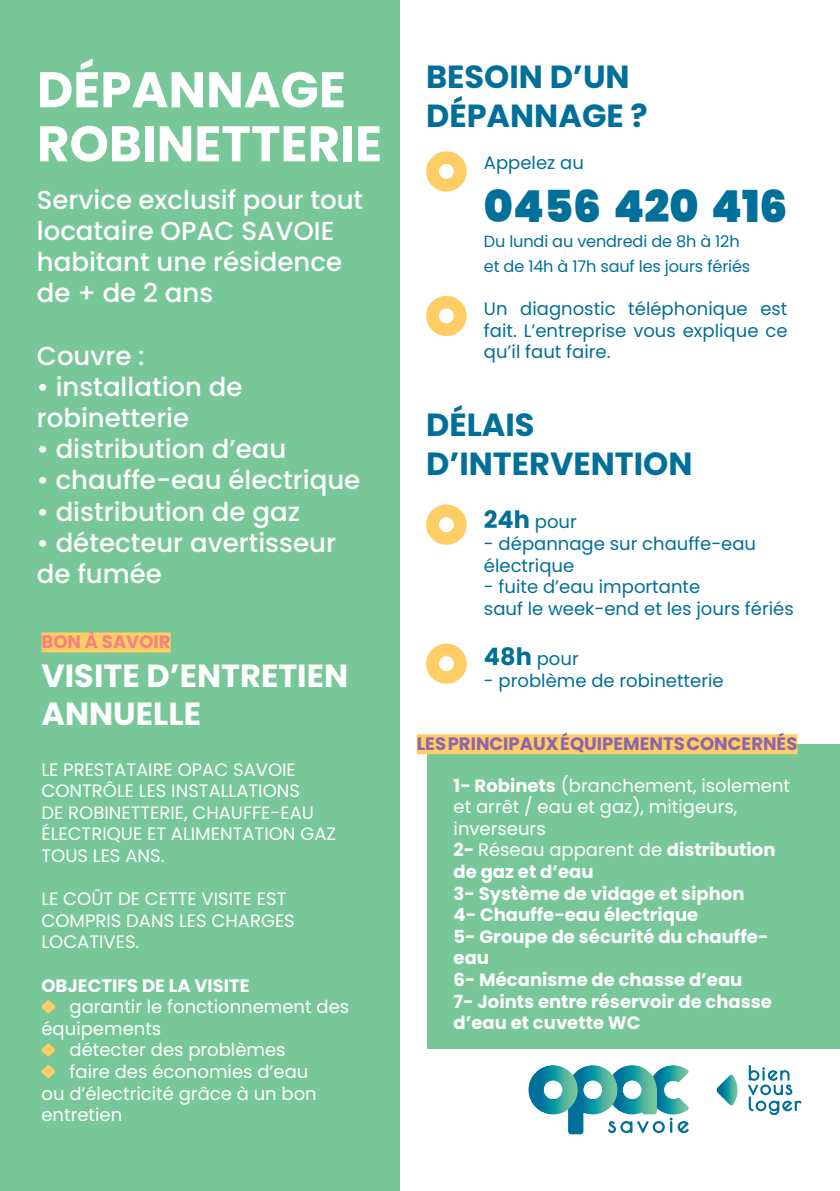
<style>
.page{position:relative;width:840px;height:1191px;background:#fff}
.page>*{position:absolute;margin:0;border:0;box-sizing:border-box;transform-origin:0 0}
.t1{font:700 50px/54px "Poppins";color:#fff}
.t2{font:900 44px "Poppins";color:#006f9a}
.t3{font:700 32px/38.4px "Poppins";color:#006f9a}
.t4{font:700 32px/38.4px "Poppins";color:#fff}
.t5{font:500 26px/31.2px "Poppins";color:#fff}
.t6{font:700 18px/21.6px "Poppins";color:#fff}
.t7{font:18px/21.6px "Poppins";color:#fff}
.t8{font:18px/21.6px "Poppins";color:#006f9a}
.t9{font:700 18px "Poppins";color:#8b66ac}
.t10{font:700 18px "Poppins";color:#f3847d}
.t11{font:16.2px/25px "Poppins";letter-spacing:-.01em;color:#006f9a}
.s1{font-weight:700;font-size:24px}
.s2{font-weight:400}
</style>
<div class="page">
<div style="left:0;top:0;width:399px;height:1191px;background:#77c799"></div>
<svg style="left:426px;top:151px;width:40px;height:40px"></svg>
<svg style="left:426px;top:504px;width:40px;height:41px"></svg>
<svg style="left:426px;top:643px;width:40px;height:41px"></svg>
<svg style="left:426px;top:296px;width:40px;height:40px"></svg>
<div style="left:41px;top:632px;width:129px;height:20px;background:#fecd65"></div>
<svg style="left:41px;top:1000px;width:14px;height:13px"></svg>
<svg style="left:41px;top:1043px;width:14px;height:13px"></svg>
<svg style="left:41px;top:1065px;width:14px;height:13px"></svg>
<div style="left:427px;top:744px;width:412px;height:305px;background:#77c799"></div>
<div style="left:416px;top:734px;width:381px;height:20px;background:#fecd65"></div>
<svg style="left:748px;top:1065px;width:52px;height:50px"></svg>
<svg style="left:716px;top:1074px;width:21px;height:31px"></svg>
<svg style="left:528px;top:1065px;width:160px;height:69px"></svg>
<h1 class="t1" style="left:37px;top:66px;width:346px">DÉPANNAGE<br>ROBINETTERIE</h1>
<h3 class="t5" style="left:37px;top:186px;width:327px">Service exclusif pour tout locataire OPAC SAVOIE habitant une résidence de + de 2 ans</h3>
<h3 class="t5" style="left:37px;top:342px;width:109px">Couvre :</h3>
<h3 class="t5" style="left:37px;top:373px;width:207px">• installation de robinetterie</h3>
<h3 class="t5" style="left:37px;top:436px;width:251px">• distribution d’eau</h3>
<h3 class="t5" style="left:37px;top:467px;width:325px">• chauffe-eau électrique</h3>
<h3 class="t5" style="left:37px;top:498px;width:264px">• distribution de gaz</h3>
<h3 class="t5" style="left:37px;top:529px;width:300px">• détecteur avertisseur de fumée</h3>
<p class="t10" style="left:41px;top:633px;width:131px">BON À SAVOIR</p>
<h3 class="t4" style="left:41px;top:658px;width:308px">VISITE D’ENTRETIEN<br>ANNUELLE</h3>
<p class="t7" style="left:41px;top:758px;width:296px">LE PRESTATAIRE OPAC SAVOIE<br>CONTRÔLE LES INSTALLATIONS<br>DE ROBINETTERIE, CHAUFFE-EAU<br>ÉLECTRIQUE ET ALIMENTATION GAZ<br>TOUS LES ANS.</p>
<p class="t7" style="left:41px;top:888px;width:255px">LE COÛT DE CETTE VISITE EST<br>COMPRIS DANS LES CHARGES<br>LOCATIVES.</p>
<p class="t6" style="left:41px;top:975px;width:209px">OBJECTIFS DE LA VISITE</p>
<p class="t7" style="left:70px;top:996px;width:281px">garantir le fonctionnement des</p>
<p class="t7" style="left:41px;top:1018px;width:121px">équipements</p>
<p class="t7" style="left:70px;top:1039px;width:217px">détecter des problèmes</p>
<p class="t7" style="left:70px;top:1061px;width:240px">faire des économies d’eau</p>
<p class="t7" style="left:41px;top:1082px;width:277px">ou d’électricité grâce à un bon</p>
<p class="t7" style="left:41px;top:1104px;width:82px">entretien</p>
<h3 class="t3" style="left:426px;top:60px;width:223px">BESOIN D’UN<br>DÉPANNAGE ?</h3>
<p class="t8" style="left:483px;top:152px;width:101px">Appelez au</p>
<h2 class="t2" style="left:483px;top:181px;width:305px">0456 420 416</h2>
<p class="t11" style="left:483px;top:229px;width:268px">Du lundi au vendredi de 8h à 12h et de 14h à 17h sauf les jours fériés</p>
<p class="t8" style="left:483px;top:298px;width:305px;text-align:justify">Un diagnostic téléphonique est fait. L’entreprise vous explique ce qu’il faut faire.</p>
<h3 class="t3" style="left:426px;top:408px;width:268px">DÉLAIS<br>D’INTERVENTION</h3>
<p class="t8" style="left:483px;top:511px;width:94px"><span class="s1">24h</span> pour</p>
<p class="t8" style="left:483px;top:533px;width:273px">- dépannage sur chauffe-eau électrique</p>
<p class="t8" style="left:483px;top:576px;width:311px">- fuite d’eau importante<br>sauf le week-end et les jours fériés</p>
<p class="t8" style="left:483px;top:648px;width:96px"><span class="s1">48h</span> pour</p>
<p class="t8" style="left:483px;top:670px;width:241px">- problème de robinetterie</p>
<p class="t9" style="left:416px;top:735px;width:382px">LES PRINCIPAUX ÉQUIPEMENTS CONCERNÉS</p>
<p class="t6" style="left:453px;top:775px;width:338px">1- Robinets <span class="s2">(branchement, isolement et arrêt / eau et gaz), mitigeurs, inverseurs<br></span>2- <span class="s2">Réseau apparent de</span> distribution de gaz et d’eau<br>3- Système de vidage et siphon<br>4- Chauffe-eau électrique<br>5- Groupe de sécurité du chauffe&shy;eau<br>6- Mécanisme de chasse d’eau<br>7- Joints entre réservoir de chasse d’eau et cuvette WC</p>
</div>
